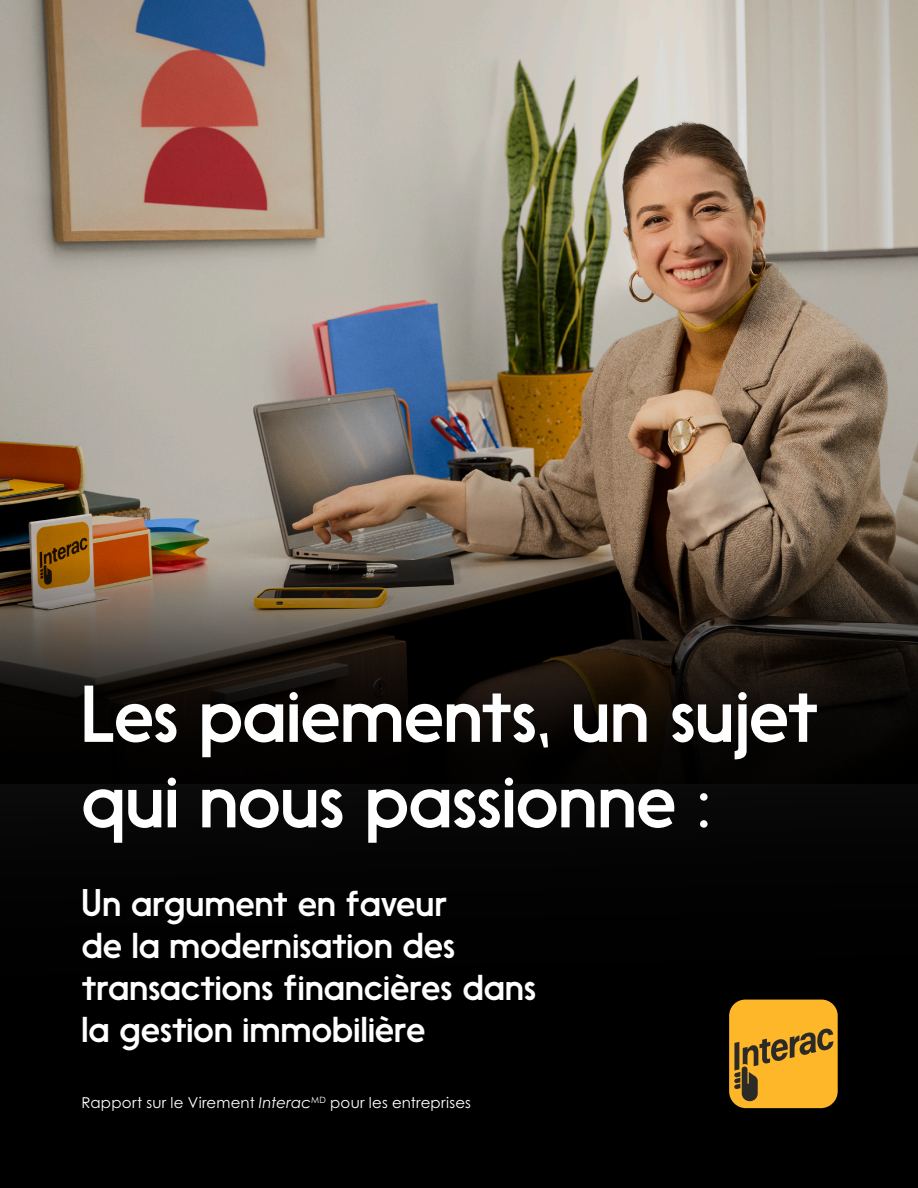
<style>
.page{position:relative;width:918px;height:1188px;background:#fff}
.page>*{position:absolute;margin:0;border:0;box-sizing:border-box;transform-origin:0 0}
.t1{font:75px/85.5px "Nanami";letter-spacing:-.01em;color:#fff}
.t2{font:36px/42px "Nanami";letter-spacing:-.005em;color:#fff}
.t3{font:15px "Century Gothic Pro";letter-spacing:.015em;color:#fff}
.s1{font-style:italic}
</style>
<div class="page">
<img style="left:0;top:0;width:918px;height:1188px">
<div style="left:729px;top:1000px;width:109px;height:108px;background:#ffb72a;border-radius:17px"></div>
<svg style="left:734px;top:1028px;width:99px;height:74px"></svg>
<h1 class="t1" style="left:81px;top:672px;width:739px">Les paiements, un sujet qui nous passionne :</h1>
<p class="t2" style="left:82px;top:882px;width:456px">Un argument en faveur<br>de la modernisation des transactions financières dans la gestion immobilière</p>
<p class="t3" style="left:82px;top:1094px;width:391px">Rapport sur le Virement <span class="s1">Interac</span><sup>MD</sup> pour les entreprises</p>
</div>
